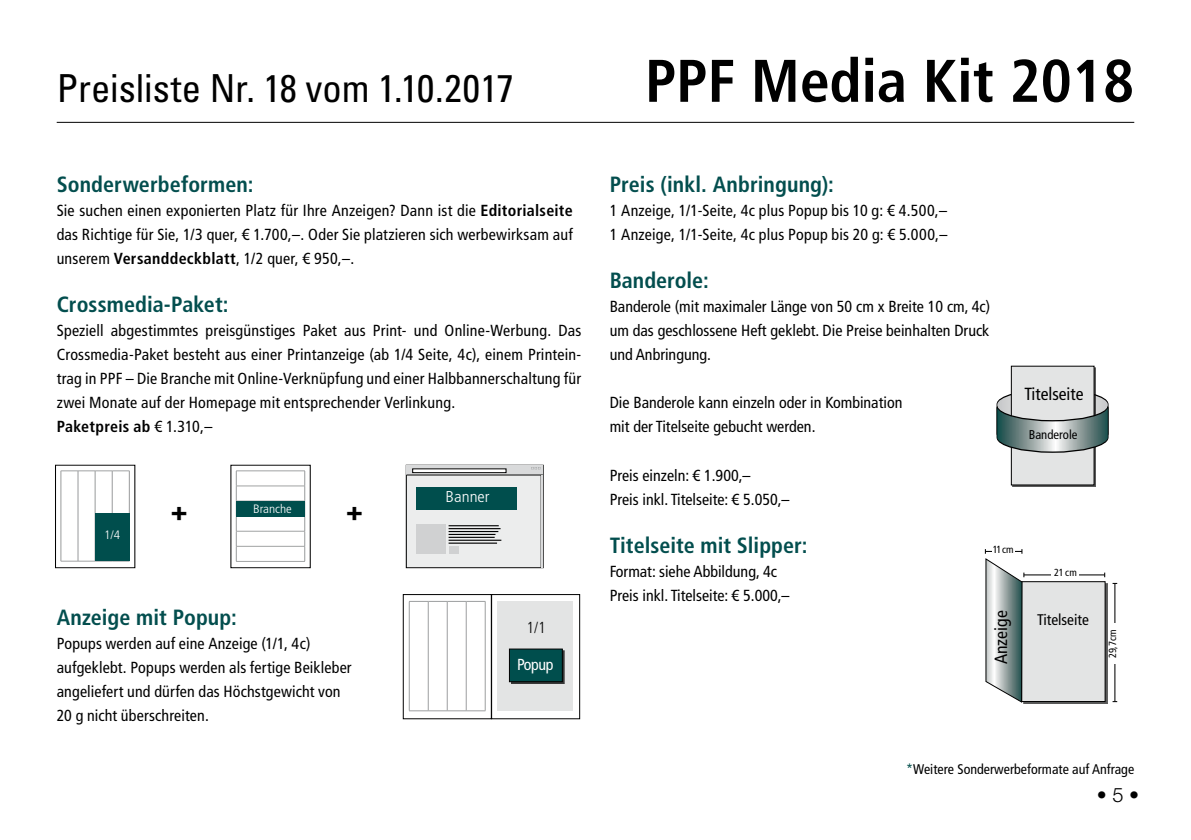
<style>
.page{position:relative;width:1191px;height:840px;background:#fff}
.page>*{position:absolute;margin:0;border:0;box-sizing:border-box;transform-origin:0 0}
.t1{font:700 condensed 60px "Frutiger";color:#000}
.t2{font:condensed 38.6px "Univers LT Std";letter-spacing:-.005em;color:#000}
.t3{font:700 26.4px "Arial";color:#000;scale:1.09 1}
.t4{font:700 condensed 22px "Frutiger LT Com";color:#034e4e}
.t5{font:300 20px "Helvetica Neue";color:#000}
.t6{font:condensed 17.6px "Frutiger LT Com";color:#000}
.t7{font:condensed 16px/24px "Frutiger LT Com";letter-spacing:.01em;color:#000}
.t8{font:condensed 16px "Frutiger LT Com";letter-spacing:-.02em;color:#fff}
.t9{font:300 condensed 16px "Frutiger LT Com";color:#000}
.t10{font:300 condensed 15.6px "Frutiger LT Com";color:#fff;scale:1.09 1}
.t11{font:condensed 15.4px "Frutiger LT Com";color:#000}
.t12{font:condensed 14px "Frutiger LT Com";color:#000}
.t13{font:condensed 12.8px "Frutiger LT Com";color:#000}
.t14{font:300 condensed 12.2px "Frutiger LT Com";color:#fff;scale:1.09 1}
.t15{font:condensed 10.4px "Frutiger LT Com";letter-spacing:-.02em;color:#000}
.t16{font:condensed 10.2px "Frutiger LT Com";color:#000}
.s1{font-weight:700}
.s2{font-size:10.4px}
.s3{color:#004d4a}
</style>
<div class="page">
<hr style="left:57px;top:122px;width:1077px;height:1px;background:#000">
<div style="left:403px;top:594px;width:88px;height:124px;border:1px solid #000"></div>
<hr style="left:409px;top:601px;width:1px;height:109px;background:#9c9e9f">
<hr style="left:428px;top:601px;width:1px;height:109px;background:#9c9e9f">
<hr style="left:447px;top:601px;width:1px;height:109px;background:#9c9e9f">
<hr style="left:466px;top:601px;width:1px;height:109px;background:#9c9e9f">
<hr style="left:485px;top:601px;width:1px;height:109px;background:#9c9e9f">
<svg style="left:409px;top:710px;width:76px;height:1px"></svg>
<div style="left:491px;top:594px;width:89px;height:124px;border:1px solid #000"></div>
<div style="left:497px;top:601px;width:76px;height:109px;background:#e3e4e4"></div>
<div style="left:511px;top:650px;width:53px;height:33px;background:#03100f"></div>
<div style="left:509px;top:648px;width:53px;height:33px;background:#004e4d;border:1px solid #000"></div>
<hr style="left:61px;top:471px;width:1px;height:89px;background:#9c9e9f">
<hr style="left:78px;top:471px;width:1px;height:89px;background:#9c9e9f">
<hr style="left:95px;top:471px;width:1px;height:89px;background:#9c9e9f">
<svg style="left:61px;top:470px;width:69px;height:1px"></svg>
<hr style="left:112px;top:471px;width:1px;height:89px;background:#9c9e9f">
<hr style="left:129px;top:471px;width:1px;height:89px;background:#9c9e9f">
<svg style="left:61px;top:560px;width:34px;height:1px"></svg>
<div style="left:95px;top:513px;width:35px;height:48px;background:#004e4d"></div>
<hr style="left:236px;top:470px;width:69px;height:1px;background:#9c9e9f">
<hr style="left:236px;top:485px;width:69px;height:1px;background:#9c9e9f">
<hr style="left:236px;top:530px;width:69px;height:1px;background:#9c9e9f">
<hr style="left:236px;top:545px;width:69px;height:1px;background:#9c9e9f">
<svg style="left:236px;top:471px;width:1px;height:89px"></svg>
<svg style="left:304px;top:471px;width:1px;height:89px"></svg>
<hr style="left:236px;top:560px;width:69px;height:1px;background:#9c9e9f">
<div style="left:236px;top:500px;width:69px;height:16px;background:#004e4d"></div>
<div style="left:406px;top:465px;width:137px;height:102px;background:#eceded"></div>
<div style="left:406px;top:464px;width:137px;height:103px;border:1px solid #000"></div>
<svg style="left:406px;top:465px;width:137px;height:9px"></svg>
<div style="left:416px;top:486px;width:101px;height:23px;background:#004e4d"></div>
<hr style="left:406px;top:474px;width:137px;height:1px;background:#000">
<svg style="left:532px;top:467px;width:8px;height:2px"></svg>
<div style="left:416px;top:524px;width:29px;height:30px;background:#d0d1d2"></div>
<hr style="left:448px;top:525px;width:51px;height:1px;background:#000">
<hr style="left:448px;top:528px;width:52px;height:1px;background:#000">
<hr style="left:448px;top:531px;width:50px;height:1px;background:#000">
<hr style="left:448px;top:534px;width:47px;height:1px;background:#000">
<hr style="left:448px;top:539px;width:53px;height:1px;background:#000">
<hr style="left:448px;top:542px;width:49px;height:1px;background:#000">
<hr style="left:448px;top:536px;width:47px;height:1px;background:#000">
<div style="left:448px;top:546px;width:10px;height:7px;background:#d0d1d2"></div>
<hr style="left:541px;top:475px;width:2px;height:92px;background:#d9dadb">
<div style="left:1012px;top:367px;width:84px;height:120px;background:#2f2f2f"></div>
<div style="left:1011px;top:365px;width:83px;height:120px;background:#e3e4e4"></div>
<svg style="left:996px;top:388px;width:112px;height:64px"></svg>
<div style="left:1023px;top:582px;width:84px;height:121px;background:#000;opacity:.65"></div>
<div style="left:1021px;top:581px;width:84px;height:120px;background:#e3e4e4"></div>
<hr style="left:1024px;top:574px;width:80px;height:1px;background:#000">
<svg style="left:985px;top:549px;width:39px;height:153px"></svg>
<div style="left:1052px;top:568px;width:27px;height:11px;background:#fff"></div>
<hr style="left:1114px;top:583px;width:1px;height:118px;background:#000">
<div style="left:1108px;top:623px;width:11px;height:40px;background:#fff"></div>
<h2 class="t2" style="left:57px;top:64px;width:459px">Preisliste Nr. 18 vom 1.10.2017</h2>
<h1 class="t1" style="left:645px;top:45px;width:490px">PPF Media Kit 2018</h1>
<h3 class="t4" style="left:57px;top:171px;width:198px">Sonderwerbeformen:</h3>
<p class="t7" style="left:57px;top:199px;width:517px;text-align:justify">Sie suchen einen exponierten Platz für Ihre Anzeigen? Dann ist die <span class="s1">Editorialseite </span>das Richtige für Sie, 1/3 quer, € 1.700,–. Oder Sie platzieren sich werbewirksam auf unserem <span class="s1">Versanddeckblatt</span>, 1/2 quer, € 950,–.</p>
<h3 class="t4" style="left:57px;top:291px;width:173px">Crossmedia-Paket:</h3>
<p class="t7" style="left:57px;top:319px;width:526px">Speziell abgestimmtes preisgünstiges Paket aus Print- und Online-Werbung. Das Crossmedia-Paket besteht aus einer Printanzeige (ab 1/4 Seite, 4c), einem Printein&shy;trag in PPF – Die Branche mit Online-Verknüpfung und einer Halbbannerschaltung für zwei Monate auf der Homepage mit entsprechender Verlinkung.<br><span class="s1">Paketpreis ab</span> € 1.310,–</p>
<p class="t14" style="left:104px;top:527px;width:16px">1/4</p>
<p class="t14" style="left:253px;top:501px;width:37px">Branche</p>
<h3 class="t3" style="left:171px;top:495px;width:17px">+</h3>
<h3 class="t3" style="left:346px;top:495px;width:17px">+</h3>
<h3 class="t4" style="left:57px;top:603px;width:182px">Anzeige mit Popup:</h3>
<p class="t7" style="left:57px;top:631px;width:296px">Popups werden auf eine Anzeige (1/1, 4c) aufgeklebt. Popups werden als fertige Beikleber angeliefert und dürfen das Höchstgewicht von 20 g nicht überschreiten.</p>
<p class="t10" style="left:445px;top:487px;width:42px">Banner</p>
<p class="t9" style="left:526px;top:617px;width:21px">1/1</p>
<p class="t8" style="left:517px;top:654px;width:38px">Popup</p>
<h3 class="t4" style="left:609px;top:171px;width:226px">Preis (inkl. Anbringung):</h3>
<p class="t7" style="left:609px;top:199px;width:339px">1 Anzeige, 1/1-Seite, 4c plus Popup bis 10 g: € 4.500,–<br>1 Anzeige, 1/1-Seite, 4c plus Popup bis 20 g: € 5.000,–</p>
<h3 class="t4" style="left:609px;top:267px;width:101px">Banderole:</h3>
<p class="t7" style="left:609px;top:295px;width:382px;text-align:justify">Banderole (mit maximaler Länge von 50 cm x Breite 10 cm, 4c) um das geschlossene Heft geklebt. Die Preise beinhalten Druck und Anbringung.</p>
<p class="t7" style="left:609px;top:391px;width:294px">Die Banderole kann einzeln oder in Kombination mit der Titelseite gebucht werden.</p>
<p class="t7" style="left:609px;top:463px;width:181px">Preis einzeln: € 1.900,–<br>Preis inkl. Titelseite: € 5.050,–</p>
<h3 class="t4" style="left:609px;top:531px;width:199px">Titelseite mit Slipper:</h3>
<p class="t7" style="left:609px;top:559px;width:181px">Format: siehe Abbildung, 4c<br>Preis inkl. Titelseite: € 5.000,–</p>
<p class="t15" style="left:993px;top:543px;width:22px">11 cm</p>
<p class="t6" style="left:990px;top:664px;width:55px;rotate:-90deg">Anzeige</p>
<p class="t6" style="left:1024px;top:383px;width:61px">Titelseite</p>
<p class="t13" style="left:1028px;top:426px;width:50px">Banderole</p>
<p class="t16" style="left:1054px;top:566px;width:24px">21<span class="s2">cm</span></p>
<p class="t11" style="left:1037px;top:610px;width:53px">Titelseite</p>
<p class="t15" style="left:1106px;top:657px;width:30px;rotate:-90deg">29,7cm</p>
<p class="t12" style="left:906px;top:760px;width:230px"><span class="s3">*</span>Weitere Sonderwerbeformate auf Anfrage</p>
<p class="t5" style="left:1097px;top:782px;width:44px">• 5 •</p>
</div>
